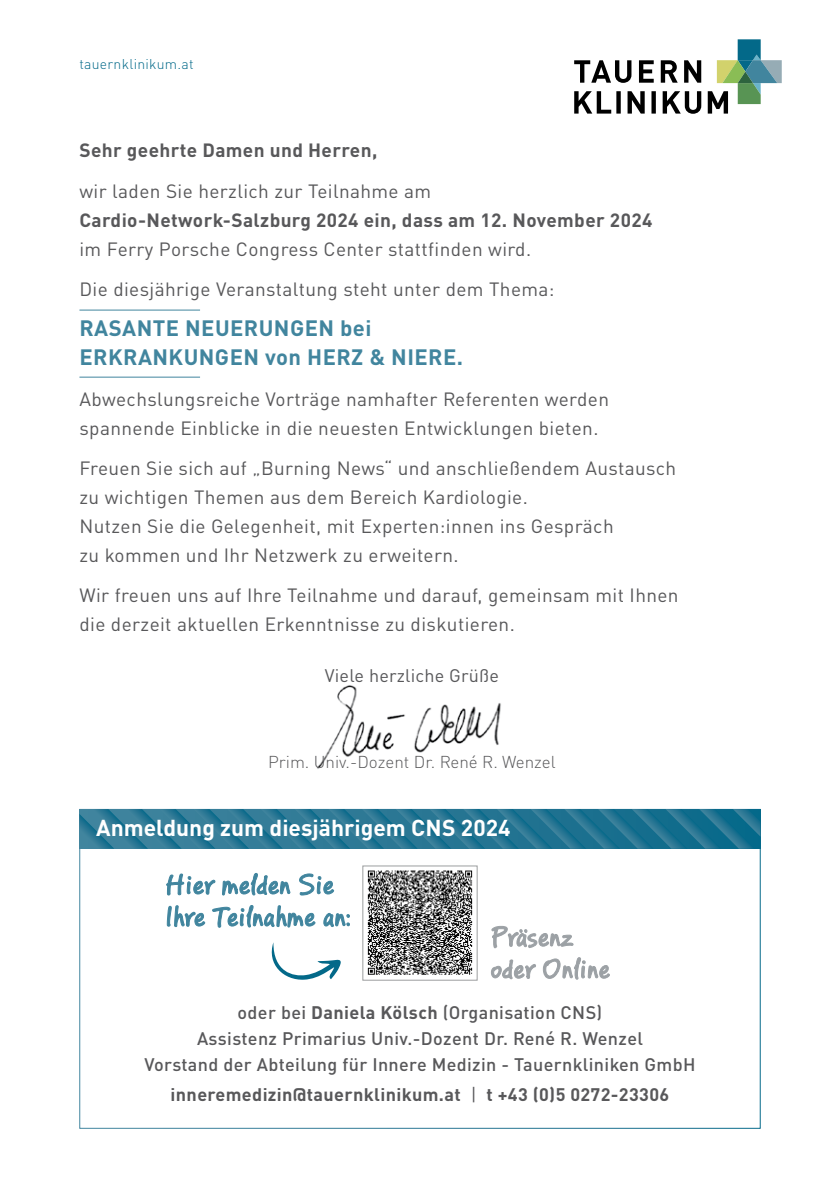
<style>
.page{position:relative;width:840px;height:1191px;background:#fff}
.page>*{position:absolute;margin:0;border:0;box-sizing:border-box;transform-origin:0 0}
.t1{font:700 22.8px "DIN Pro";color:#fff}
.t2{font:700 22px/29.4px "DIN Pro";letter-spacing:.02em;color:#41859e}
.t3{font:19px/29px "DIN Pro";letter-spacing:.02em;color:#58585a}
.t4{font:700 19px "DIN Pro";letter-spacing:.02em;color:#58585a}
.t5{font:500 18px/26px "DIN Pro";letter-spacing:.02em;color:#58585a;text-align:center}
.t6{font:700 18px "DIN Pro";letter-spacing:.02em;color:#58585a}
.t7{font:18px "DIN Pro";letter-spacing:.01em;color:#58585a}
.t8{font:300 17px "DIN Pro";color:#58585a}
.t9{font:300 14px "DIN Pro";letter-spacing:.02em;color:#036989}
.s1{font-weight:700}
.s2{font-weight:400}
</style>
<div class="page">
<img style="left:317px;top:685px;width:184px;height:84px">
<svg style="left:79px;top:809px;width:681px;height:39px;background:#277693"></svg>
<div style="left:362px;top:865px;width:115px;height:115px;border:1px solid #9c9e9f"></div>
<svg style="left:574px;top:39px;width:207px;height:75px"></svg>
<svg style="left:491px;top:957px;width:118px;height:23px"></svg>
<svg style="left:491px;top:926px;width:82px;height:22px"></svg>
<svg style="left:271px;top:942px;width:70px;height:38px"></svg>
<svg style="left:166px;top:873px;width:183px;height:55px"></svg>
<hr style="left:79px;top:309px;width:121px;height:1px;background:#41859e">
<hr style="left:79px;top:376px;width:121px;height:2px;background:#41859e">
<svg style="left:367px;top:870px;width:105px;height:104px;background:#818181"></svg>
<p class="t9" style="left:79px;top:53px;width:116px">tauernklinikum.at</p>
<p class="t4" style="left:79px;top:135px;width:299px">Sehr geehrte Damen und Herren,</p>
<p class="t3" style="left:79px;top:174px;width:353px">wir laden Sie herzlich zur Teilnahme am</p>
<p class="t4" style="left:79px;top:204px;width:574px">Cardio-Network-Salzburg 2024 ein, dass am 12. November 2024</p>
<p class="t3" style="left:79px;top:227px;width:476px;line-height:40.4px">im Ferry Porsche Congress Center stattfinden wird.<br>Die diesjährige Veranstaltung steht unter dem Thema:</p>
<p class="t2" style="left:79px;top:311px;width:385px">RASANTE NEUERUNGEN bei<br>ERKRANKUNGEN von HERZ &amp; NIERE.</p>
<p class="t3" style="left:79px;top:382px;width:530px">Abwechslungsreiche Vorträge namhafter Referenten werden spannende Einblicke in die neuesten Entwicklungen bieten.</p>
<p class="t3" style="left:79px;top:452px;width:598px">Freuen Sie sich auf „Burning News“ und anschließendem Austausch zu wichtigen Themen aus dem Bereich Kardiologie.<br>Nutzen Sie die Gelegenheit, mit Experten:innen ins Gespräch<br>zu kommen und Ihr Netzwerk zu erweitern.</p>
<p class="t3" style="left:79px;top:579px;width:600px">Wir freuen uns auf Ihre Teilnahme und darauf, gemeinsam mit Ihnen die derzeit aktuellen Erkenntnisse zu diskutieren.</p>
<p class="t7" style="left:325px;top:661px;width:175px">Viele herzliche Grüße</p>
<p class="t8" style="left:268px;top:748px;width:289px">Prim. Univ.-Dozent Dr. René R. Wenzel</p>
<p class="t1" style="left:96px;top:809px;width:415px">Anmeldung zum diesjährigem CNS 2024</p>
<p class="t5" style="left:144px;top:997px;width:552px">oder bei <span class="s1">Daniela Kölsch</span> (Organisation CNS)<br>Assistenz Primarius Univ.-Dozent Dr. René R. Wenzel<br>Vorstand der Abteilung für Innere Medizin - Tauernkliniken GmbH</p>
<p class="t6" style="left:170px;top:1079px;width:500px">inneremedizin@tauernklinikum.at <span class="s2">|</span> t +43 (0)5 0272-23306</p>
</div>
